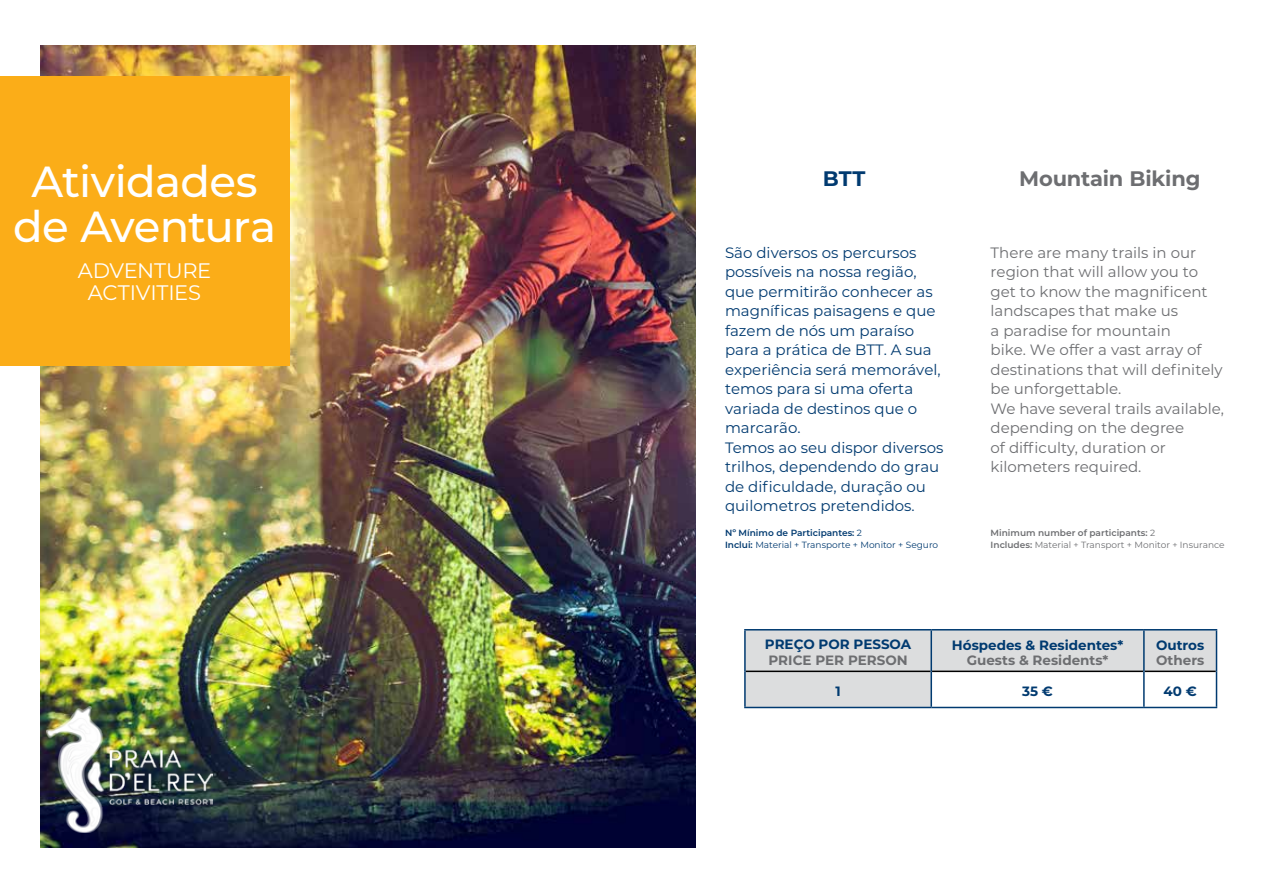
<style>
.page{position:relative;width:1263px;height:893px;background:#fff}
.page>*{position:absolute;margin:0;border:0;box-sizing:border-box;transform-origin:0 0}
.t1{font:500 43.5px/45px "Montserrat";letter-spacing:-.015em;color:#fff;text-align:center}
.t2{font:21px/22.5px "Montserrat";letter-spacing:-.01em;color:#fff;text-align:center}
.t3{font:700 21px "Montserrat";letter-spacing:-.01em;color:#6d6e71}
.t4{font:700 21px "Montserrat";color:#003a70}
.t5{font:15px/19.5px "Montserrat";color:#003a70}
.t6{font:15px/19.5px "Montserrat";color:#6d6e71}
.t7{font:700 13.5px "Montserrat";color:#003a70}
.t8{font:700 13.5px "Montserrat";color:#6d6e71}
.t9{font:600 9px/12px "Montserrat";color:#6d6e71}
.t10{font:9px/12px "Montserrat";color:#003a70}
.s1{font-weight:600}
.s2{font-weight:400}
</style>
<div class="page">
<svg style="left:746px;top:630px;width:470px;height:77px"></svg>
<hr style="left:746px;top:671px;width:184px;height:1px;background:#000">
<hr style="left:932px;top:671px;width:211px;height:1px;background:#000">
<hr style="left:1145px;top:671px;width:71px;height:1px;background:#000">
<hr style="left:744px;top:629px;width:187px;height:1px;background:#003a70">
<hr style="left:744px;top:630px;width:2px;height:41px;background:#003a70">
<hr style="left:931px;top:629px;width:213px;height:1px;background:#003a70">
<hr style="left:930px;top:630px;width:2px;height:41px;background:#003a70">
<hr style="left:1144px;top:629px;width:73px;height:1px;background:#003a70">
<hr style="left:1143px;top:630px;width:2px;height:41px;background:#003a70">
<hr style="left:1216px;top:630px;width:1px;height:41px;background:#003a70">
<hr style="left:744px;top:671px;width:2px;height:36px;background:#003a70">
<hr style="left:930px;top:671px;width:2px;height:36px;background:#003a70">
<hr style="left:1143px;top:671px;width:2px;height:36px;background:#003a70">
<hr style="left:1216px;top:671px;width:1px;height:36px;background:#003a70">
<hr style="left:744px;top:707px;width:187px;height:1px;background:#003a70">
<hr style="left:931px;top:707px;width:213px;height:1px;background:#003a70">
<hr style="left:1144px;top:707px;width:73px;height:1px;background:#003a70">
<img style="left:40px;top:45px;width:655px;height:803px">
<img style="left:47px;top:706px;width:166px;height:127px">
<div style="left:0;top:77px;width:289px;height:289px;background:#fbad18"></div>
<h1 class="t1" style="left:13px;top:157px;width:265px">Atividades de Aventura</h1>
<h2 class="t2" style="left:78px;top:258px;width:135px">ADVENTURE<br>ACTIVITIES</h2>
<h2 class="t4" style="left:823px;top:164px;width:44px">BTT</h2>
<h2 class="t3" style="left:1019px;top:164px;width:183px">Mountain Biking</h2>
<p class="t5" style="left:725px;top:242px;width:220px">São diversos os percursos possíveis na nossa região, que permitirão conhecer as magníficas paisagens e que fazem de nós um paraíso para a prática de BTT. A sua experiência será memorável, temos para si uma oferta variada de destinos que o marcarão.<br>Temos ao seu dispor diversos trilhos, dependendo do grau de dificuldade, duração ou quilometros pretendidos.</p>
<p class="t6" style="left:990px;top:242px;width:235px">There are many trails in our region that will allow you to get to know the magnificent landscapes that make us<br>a paradise for mountain<br>bike. We offer a vast array of destinations that will definitely be unforgettable.<br>We have several trails available, depending on the degree<br>of difficulty, duration or kilometers required.</p>
<p class="t10" style="left:725px;top:526px;width:215px"><span class="s1">Nº Mínimo de Participantes:</span> 2<br><span class="s1">Inclui:</span> Material + Transporte + Monitor + Seguro</p>
<p class="t9" style="left:990px;top:526px;width:235px">Minimum number of participants: <span class="s2">2<br></span>Includes: <span class="s2">Material + Transport + Monitor + Insurance</span></p>
<p class="t7" style="left:765px;top:634px;width:148px">PREÇO POR PESSOA</p>
<p class="t8" style="left:768px;top:651px;width:141px">PRICE PER PERSON</p>
<p class="t7" style="left:952px;top:635px;width:173px">Hóspedes &amp; Residentes*</p>
<p class="t8" style="left:967px;top:650px;width:143px">Guests &amp; Residents*</p>
<p class="t7" style="left:1156px;top:635px;width:50px">Outros</p>
<p class="t8" style="left:1156px;top:650px;width:50px">Others</p>
<p class="t7" style="left:835px;top:681px;width:7px">1</p>
<p class="t7" style="left:1022px;top:681px;width:32px">35 €</p>
<p class="t7" style="left:1163px;top:681px;width:35px">40 €</p>
</div>
